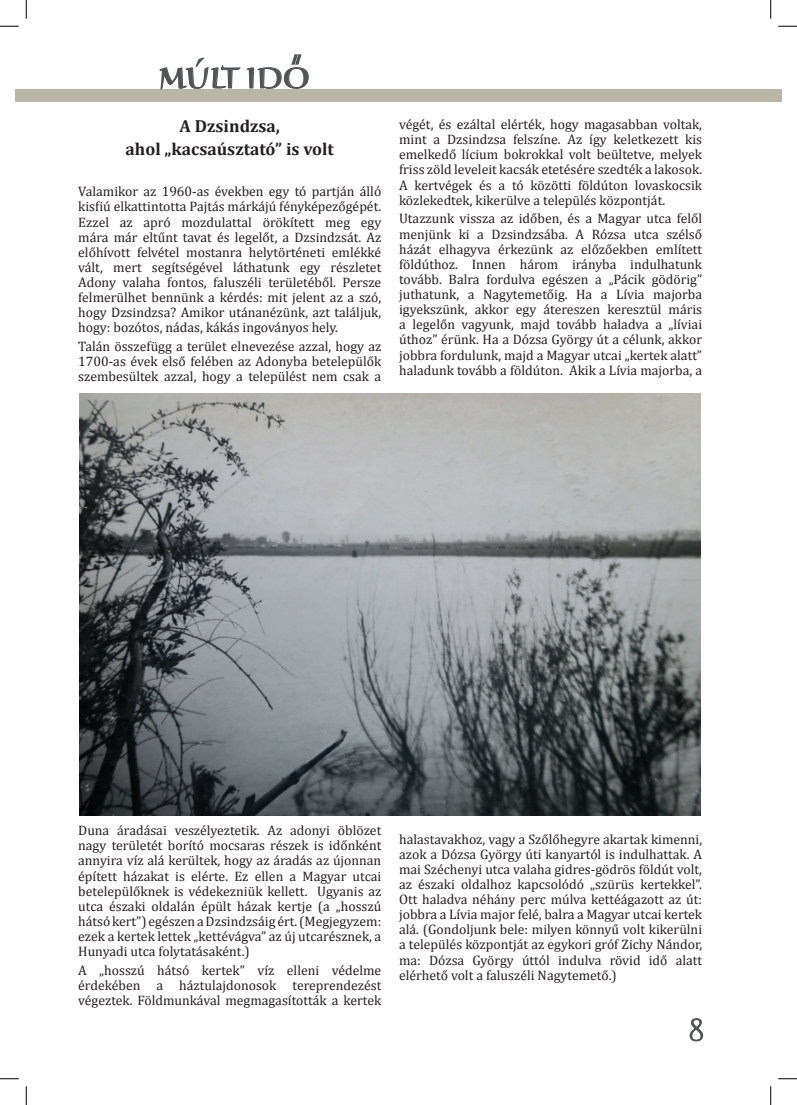
<style>
.page{position:relative;width:797px;height:1105px;background:#fff}
.page>*{position:absolute;margin:0;border:0;box-sizing:border-box;transform-origin:0 0}
.t1{font:30px "Braganza SCITC";color:#515455}
.t2{font:300 30px "Braganza ITC";color:#515455}
.t3{font:700 17.5px/22.8px "Cambria";color:#231f20;text-align:center}
.t4{font:13.75px/15.1px "Cambria";color:#231f20;text-align:justify}
</style>
<div class="page">
<div style="left:16px;top:89px;width:754px;height:13px;background:#b9b6a7"></div>
<svg style="left:689px;top:1018px;width:14px;height:24px"></svg>
<div style="left:770px;top:89px;width:11px;height:13px;background:#b9b6a7"></div>
<svg style="left:159px;top:54px;width:150px;height:36px"></svg>
<img style="left:79px;top:393px;width:621px;height:423px">
<svg style="left:0;top:25px;width:19px;height:2px"></svg>
<svg style="left:778px;top:25px;width:19px;height:2px"></svg>
<svg style="left:0;top:1078px;width:19px;height:1px"></svg>
<svg style="left:778px;top:1078px;width:19px;height:1px"></svg>
<svg style="left:25px;top:0;width:2px;height:19px"></svg>
<svg style="left:25px;top:1086px;width:2px;height:19px"></svg>
<svg style="left:770px;top:0;width:1px;height:19px"></svg>
<svg style="left:770px;top:1086px;width:1px;height:19px"></svg>
<h1 class="t1" style="left:158px;top:60px;width:153px">MÚLT IDO</h1>
<p class="t3" style="left:125px;top:114px;width:210px">A Dzsindzsa,<br>ahol „kacsaúsztató” is volt</p>
<p class="t4" style="left:78px;top:184px;width:304px">Valamikor az 1960-as években egy tó partján álló kisfiú elkattintotta Pajtás márkájú fényképezőgépét.<br>Ezzel az apró mozdulattal örökített meg egy mára már eltűnt tavat és legelőt, a Dzsindzsát. Az előhívott felvétel mostanra helytörténeti emlékké vált, mert segítségével láthatunk egy részletet Adony valaha fontos, faluszéli területéből. Persze felmerülhet bennünk a kérdés: mit jelent az a szó, hogy Dzsindzsa? Amikor utánanézünk, azt találjuk, hogy: bozótos, nádas, kákás ingoványos hely.</p>
<p class="t4" style="left:78px;top:339px;width:304px">Talán összefügg a terület elnevezése azzal, hogy az 1700-as évek első felében az Adonyba betelepülők szembesültek azzal, hogy a települést nem csak a</p>
<p class="t4" style="left:399px;top:117px;width:304px">végét, és ezáltal elérték, hogy magasabban voltak, mint a Dzsindzsa felszíne. Az így keletkezett kis emelkedő lícium bokrokkal volt beültetve, melyek friss zöld leveleit kacsák etetésére szedték a lakosok.<br>A kertvégek és a tó közötti földúton lovaskocsik közlekedtek, kikerülve a település központját.</p>
<p class="t4" style="left:399px;top:211px;width:304px">Utazzunk vissza az időben, és a Magyar utca felől menjünk ki a Dzsindzsába. A Rózsa utca szélső házát elhagyva érkezünk az előzőekben említett földúthoz. Innen három irányba indulhatunk tovább. Balra fordulva egészen a „Pácik gödörig” juthatunk, a Nagytemetőig. Ha a Lívia majorba igyekszünk, akkor egy átereszen keresztül máris a legelőn vagyunk, majd tovább haladva a „líviai úthoz” érünk. Ha a Dózsa György út a célunk, akkor jobbra fordulunk, majd a Magyar utcai „kertek alatt” haladunk tovább a földúton. Akik a Lívia majorba, a</p>
<p class="t4" style="left:78px;top:823px;width:304px">Duna áradásai veszélyeztetik. Az adonyi öblözet nagy területét borító mocsaras részek is időnként annyira víz alá kerültek, hogy az áradás az újonnan épített házakat is elérte. Ez ellen a Magyar utcai betelepülőknek is védekezniük kellett. Ugyanis az utca északi oldalán épült házak kertje (a „hosszú hátsó kert”) egészen a Dzsindzsáig ért. (Megjegyzem: ezek a kertek lettek „kettévágva” az új utcarésznek, a Hunyadi utca folytatásaként.)</p>
<p class="t4" style="left:78px;top:962px;width:304px">A „hosszú hátsó kertek” víz elleni védelme érdekében a háztulajdonosok tereprendezést végeztek. Földmunkával megmagasították a kertek</p>
<p class="t4" style="left:399px;top:831px;width:304px">halastavakhoz, vagy a Szőlőhegyre akartak kimenni, azok a Dózsa György úti kanyartól is indulhattak. A mai Széchenyi utca valaha gidres-gödrös földút volt, az északi oldalhoz kapcsolódó „szürüs kertekkel”.<br>Ott haladva néhány perc múlva kettéágazott az út: jobbra a Lívia major felé, balra a Magyar utcai kertek alá. (Gondoljunk bele: milyen könnyű volt kikerülni a település központját az egykori gróf Zichy Nándor, ma: Dózsa György úttól indulva rövid idő alatt elérhető volt a faluszéli Nagytemető.)</p>
<h1 class="t2" style="left:688px;top:1012px;width:20px">89</h1>
</div>
